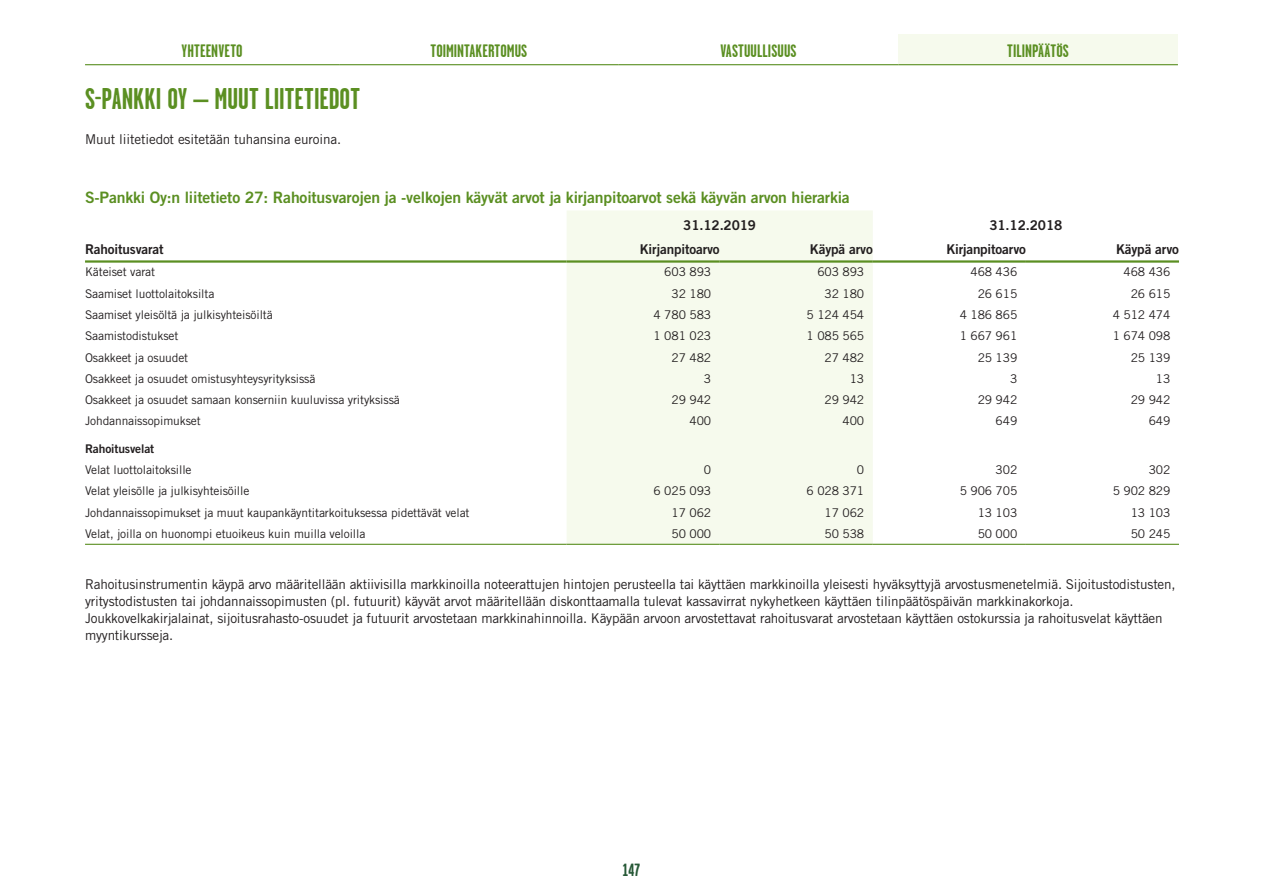
<style>
.page{position:relative;width:1263px;height:893px;background:#fff}
.page>*{position:absolute;margin:0;border:0;box-sizing:border-box;transform-origin:0 0}
._002_VO1_sisällys{font:700 30px "Garage Gothic S Pankki";letter-spacing:.005em;color:#5b8f22}
.t1{font:700 18px "Garage Gothic S Pankki";letter-spacing:.005em;color:#5b8f22}
.t2{font:700 17.7px "Garage Gothic S Pankki";color:#275937}
.T_otsikko_sisällys{font:15.75px "Trade Gothic LT Std Bd 2";letter-spacing:-.01em;color:#5b8f22}
.T_text{font:13.5px/17.2px "Trade Gothic LT Std";letter-spacing:-.015em;color:#231f20}
.T_ots_numerot{font:13.5px "Trade Gothic LT Std Bd 2";letter-spacing:-.01em;color:#231f20}
.Leipis{font:13.5px "Trade Gothic LT Std";letter-spacing:-.01em;color:#231f20}
.T_otsikko{font:13.5px "Trade Gothic LT Std Bd 2";letter-spacing:-.01em;color:#231f20}
.T_text-2{font:12px "Trade Gothic LT Std";letter-spacing:-.01em;color:#231f20}
.T_numerot__bold{font:12px "Trade Gothic LT Std";letter-spacing:-.01em;color:#231f20}
.T_numerot{font:12px "Trade Gothic LT Std";letter-spacing:-.01em;color:#231f20}
.T_text__bold{font:12px "Trade Gothic LT Std";letter-spacing:-.01em;color:#231f20}
.T_ots_numerot-2{font:12px "Trade Gothic LT Std";letter-spacing:-.01em;color:#231f20}
.T_text-3{font:12px "Trade Gothic LT Std Bd 2";letter-spacing:-.01em;color:#231f20}
.s1{font-family:"Trade Gothic LT Std"}
</style>
<div class="page">
<div style="left:898px;top:34px;width:280px;height:31px;background:#f6faed"></div>
<hr style="left:85px;top:64px;width:254px;height:1px;background:#5b8f22">
<hr style="left:339px;top:64px;width:280px;height:1px;background:#5b8f22">
<hr style="left:619px;top:64px;width:279px;height:1px;background:#5b8f22">
<hr style="left:898px;top:64px;width:280px;height:1px;background:#5b8f22">
<div style="left:567px;top:211px;width:306px;height:333px;background:#f6faed"></div>
<hr style="left:85px;top:260px;width:482px;height:3px;background:#5b8f22">
<hr style="left:567px;top:260px;width:153px;height:3px;background:#5b8f22">
<hr style="left:720px;top:260px;width:153px;height:3px;background:#5b8f22">
<hr style="left:873px;top:260px;width:153px;height:3px;background:#5b8f22">
<hr style="left:1026px;top:260px;width:153px;height:3px;background:#5b8f22">
<hr style="left:85px;top:544px;width:482px;height:1px;background:#5b8f22">
<hr style="left:567px;top:544px;width:153px;height:1px;background:#5b8f22">
<hr style="left:720px;top:544px;width:153px;height:1px;background:#5b8f22">
<hr style="left:873px;top:544px;width:153px;height:1px;background:#5b8f22">
<hr style="left:1026px;top:544px;width:153px;height:1px;background:#5b8f22">
<h2 class="t1" style="left:182px;top:41px;width:63px">YHTEENVETO</h2>
<h2 class="t1" style="left:430px;top:41px;width:98px">TOIMINTAKERTOMUS</h2>
<h2 class="t1" style="left:720px;top:41px;width:78px">VASTUULLISUUS</h2>
<h2 class="t1" style="left:1007px;top:41px;width:63px">TILINPÄÄTÖS</h2>
<p class="_002_VO1_sisällys" style="left:85px;top:83px;width:276px">S-PANKKI OY <span class="s1">–</span> MUUT LIITETIEDOT</p>
<p class="Leipis" style="left:85px;top:131px;width:255px">Muut liitetiedot esitetään tuhansina euroina.</p>
<p class="T_otsikko_sisällys" style="left:85px;top:188px;width:766px">S-Pankki Oy:n liitetieto 27: Rahoitusvarojen ja -velkojen käyvät arvot ja kirjanpitoarvot sekä käyvän arvon hierarkia</p>
<p class="T_ots_numerot" style="left:683px;top:217px;width:75px">31.12.2019</p>
<p class="T_ots_numerot" style="left:989px;top:217px;width:75px">31.12.2018</p>
<p class="T_otsikko" style="left:85px;top:240px;width:80px">Rahoitusvarat</p>
<p class="T_ots_numerot" style="left:640px;top:240px;width:82px">Kirjanpitoarvo</p>
<p class="T_ots_numerot" style="left:810px;top:240px;width:64px">Käypä arvo</p>
<p class="T_ots_numerot" style="left:946px;top:240px;width:81px">Kirjanpitoarvo</p>
<p class="T_ots_numerot" style="left:1116px;top:240px;width:64px">Käypä arvo</p>
<p class="T_text__bold" style="left:85px;top:265px;width:72px">Käteiset varat</p>
<p class="T_ots_numerot-2" style="left:664px;top:265px;width:48px">603 893</p>
<p class="T_ots_numerot-2" style="left:817px;top:265px;width:48px">603 893</p>
<p class="T_ots_numerot-2" style="left:970px;top:265px;width:48px">468 436</p>
<p class="T_ots_numerot-2" style="left:1123px;top:265px;width:48px">468 436</p>
<p class="T_text-2" style="left:85px;top:286px;width:131px">Saamiset luottolaitoksilta</p>
<p class="T_numerot" style="left:671px;top:286px;width:41px">32 180</p>
<p class="T_numerot" style="left:824px;top:286px;width:41px">32 180</p>
<p class="T_numerot" style="left:978px;top:286px;width:41px">26 615</p>
<p class="T_numerot" style="left:1131px;top:286px;width:41px">26 615</p>
<p class="T_text-2" style="left:85px;top:307px;width:189px">Saamiset yleisöltä ja julkisyhteisöiltä</p>
<p class="T_numerot" style="left:653px;top:307px;width:59px">4 780 583</p>
<p class="T_numerot" style="left:807px;top:307px;width:59px">5 124 454</p>
<p class="T_numerot" style="left:960px;top:307px;width:59px">4 186 865</p>
<p class="T_numerot" style="left:1113px;top:307px;width:59px">4 512 474</p>
<p class="T_text__bold" style="left:85px;top:329px;width:95px">Saamistodistukset</p>
<p class="T_numerot" style="left:653px;top:329px;width:59px">1 081 023</p>
<p class="T_numerot" style="left:807px;top:329px;width:59px">1 085 565</p>
<p class="T_numerot" style="left:960px;top:329px;width:59px">1 667 961</p>
<p class="T_numerot" style="left:1113px;top:329px;width:59px">1 674 098</p>
<p class="T_text__bold" style="left:85px;top:350px;width:105px">Osakkeet ja osuudet</p>
<p class="T_numerot" style="left:671px;top:350px;width:41px">27 482</p>
<p class="T_numerot" style="left:824px;top:350px;width:41px">27 482</p>
<p class="T_numerot" style="left:978px;top:350px;width:41px">25 139</p>
<p class="T_numerot" style="left:1131px;top:350px;width:41px">25 139</p>
<p class="T_text__bold" style="left:85px;top:371px;width:232px">Osakkeet ja osuudet omistusyhteysyrityksissä</p>
<p class="T_numerot__bold" style="left:704px;top:371px;width:9px">3</p>
<p class="T_numerot__bold" style="left:850px;top:371px;width:16px">13</p>
<p class="T_numerot__bold" style="left:1010px;top:371px;width:9px">3</p>
<p class="T_numerot__bold" style="left:1156px;top:371px;width:16px">13</p>
<p class="T_text-2" style="left:85px;top:392px;width:316px">Osakkeet ja osuudet samaan konserniin kuuluvissa yrityksissä</p>
<p class="T_numerot__bold" style="left:671px;top:392px;width:41px">29 942</p>
<p class="T_numerot__bold" style="left:824px;top:392px;width:41px">29 942</p>
<p class="T_numerot__bold" style="left:978px;top:392px;width:41px">29 942</p>
<p class="T_numerot__bold" style="left:1131px;top:392px;width:41px">29 942</p>
<p class="T_text-2" style="left:85px;top:414px;width:117px">Johdannaissopimukset</p>
<p class="T_numerot__bold" style="left:689px;top:414px;width:23px">400</p>
<p class="T_numerot__bold" style="left:842px;top:414px;width:23px">400</p>
<p class="T_numerot__bold" style="left:996px;top:414px;width:23px">649</p>
<p class="T_numerot__bold" style="left:1149px;top:414px;width:23px">649</p>
<p class="T_text-3" style="left:85px;top:441px;width:71px">Rahoitusvelat</p>
<p class="T_text-2" style="left:85px;top:463px;width:108px">Velat luottolaitoksille</p>
<p class="T_numerot__bold" style="left:704px;top:463px;width:9px">0</p>
<p class="T_numerot__bold" style="left:857px;top:463px;width:9px">0</p>
<p class="T_numerot__bold" style="left:996px;top:463px;width:23px">302</p>
<p class="T_numerot__bold" style="left:1149px;top:463px;width:23px">302</p>
<p class="T_text-2" style="left:85px;top:484px;width:166px">Velat yleisölle ja julkisyhteisöille</p>
<p class="T_numerot__bold" style="left:653px;top:484px;width:59px">6 025 093</p>
<p class="T_numerot__bold" style="left:807px;top:484px;width:59px">6 028 371</p>
<p class="T_numerot__bold" style="left:960px;top:484px;width:59px">5 906 705</p>
<p class="T_numerot__bold" style="left:1113px;top:484px;width:59px">5 902 829</p>
<p class="T_text-2" style="left:85px;top:505px;width:386px">Johdannaissopimukset ja muut kaupankäyntitarkoituksessa pidettävät velat</p>
<p class="T_numerot__bold" style="left:671px;top:505px;width:41px">17 062</p>
<p class="T_numerot__bold" style="left:824px;top:505px;width:41px">17 062</p>
<p class="T_numerot__bold" style="left:978px;top:505px;width:41px">13 103</p>
<p class="T_numerot__bold" style="left:1131px;top:505px;width:41px">13 103</p>
<p class="T_text-2" style="left:85px;top:526px;width:282px">Velat, joilla on huonompi etuoikeus kuin muilla veloilla</p>
<p class="T_numerot__bold" style="left:671px;top:526px;width:41px">50 000</p>
<p class="T_numerot__bold" style="left:824px;top:526px;width:41px">50 538</p>
<p class="T_numerot__bold" style="left:978px;top:526px;width:41px">50 000</p>
<p class="T_numerot__bold" style="left:1131px;top:526px;width:41px">50 245</p>
<p class="T_text" style="left:85px;top:575px;width:1092px">Rahoitusinstrumentin käypä arvo määritellään aktiivisilla markkinoilla noteerattujen hintojen perusteella tai käyttäen markkinoilla yleisesti hyväksyttyjä arvostusmenetelmiä. Sijoitustodistusten, yritystodistusten tai johdannaissopimusten (pl. futuurit) käyvät arvot määritellään diskonttaamalla tulevat kassavirrat nykyhetkeen käyttäen tilinpäätöspäivän markkinakorkoja.<br>Joukkovelkakirjalainat, sijoitusrahasto-osuudet ja futuurit arvostetaan markkinahinnoilla. Käypään arvoon arvostettavat rahoitusvarat arvostetaan käyttäen ostokurssia ja rahoitusvelat käyttäen myyntikursseja.</p>
<h3 class="t2" style="left:623px;top:860px;width:19px">147</h3>
</div>
